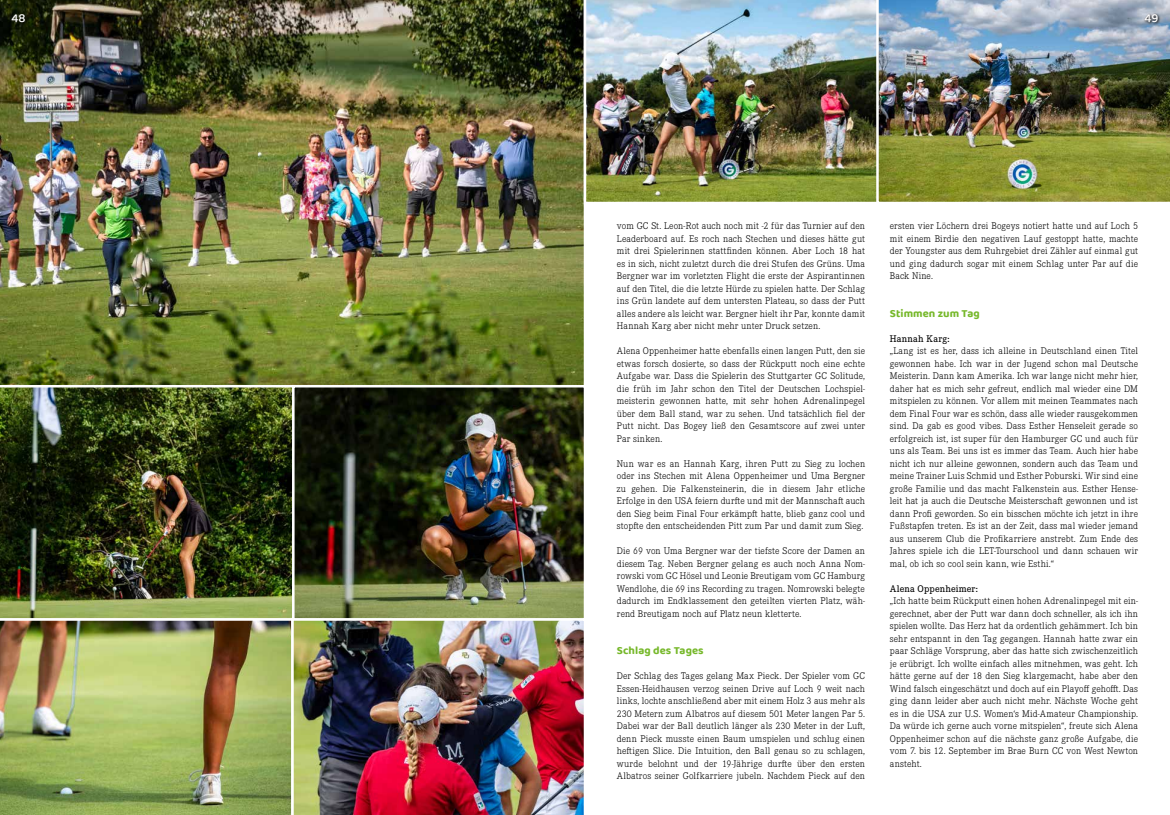
<style>
.page{position:relative;width:1170px;height:815px;background:#fff}
.page>*{position:absolute;margin:0;border:0;box-sizing:border-box;transform-origin:0 0}
.Seitenzahl_weiss{font:500 12.5px "Baloo 2";color:#fff}
.Zwischenhead{font:700 11.25px "Baloo 2";letter-spacing:.005em;color:#76b82a}
.Fliesstext_F3{font:300 10px/12.5px "Corporate E Pro";letter-spacing:.01em;color:#000;text-align:justify}
.Fliesstext_F3-2{font:500 10px "Corporate E Pro";letter-spacing:.02em;color:#000}
</style>
<div class="page">
<img style="left:295px;top:388px;width:288px;height:230px">
<img style="left:0;top:0;width:584px;height:385px">
<img style="left:583px;top:0;width:293px;height:204px">
<img style="left:876px;top:0;width:293px;height:202px">
<img style="left:0;top:387px;width:292px;height:231px">
<div style="left:292px;top:385px;width:294px;height:236px;border:2px solid #fff"></div>
<img style="left:0;top:618px;width:291px;height:197px">
<img style="left:291px;top:618px;width:295px;height:197px">
<svg style="left:1143px;top:13px;width:18px;height:13px"></svg>
<svg style="left:11px;top:13px;width:18px;height:13px"></svg>
<p class="Seitenzahl_weiss" style="left:12px;top:9px;width:16px">48</p>
<p class="Seitenzahl_weiss" style="left:1144px;top:9px;width:15px">49</p>
<p class="Fliesstext_F3" style="left:617px;top:219px;width:250px">vom GC St. Leon-Rot auch noch mit -2 für das Turnier auf den Leaderboard auf. Es roch nach Stechen und dieses hätte gut mit drei Spielerinnen stattfinden können. Aber Loch 18 hat es in sich, nicht zuletzt durch die drei Stufen des Grüns. Uma Bergner war im vorletzten Flight die erste der Aspirantinnen auf den Titel, die die letzte Hürde zu spielen hatte. Der Schlag ins Grün landete auf dem untersten Plateau, so dass der Putt alles andere als leicht war. Bergner hielt ihr Par, konnte damit Hannah Karg aber nicht mehr unter Druck setzen.</p>
<p class="Fliesstext_F3" style="left:617px;top:344px;width:250px">Alena Oppenheimer hatte ebenfalls einen langen Putt, den sie etwas forsch dosierte, so dass der Rückputt noch eine echte Aufgabe war. Dass die Spielerin des Stuttgarter GC Solitude, die früh im Jahr schon den Titel der Deutschen Lochspiel&shy;meisterin gewonnen hatte, mit sehr hohen Adrenalinpegel über dem Ball stand, war zu sehen. Und tatsächlich fiel der Putt nicht. Das Bogey ließ den Gesamtscore auf zwei unter Par sinken.</p>
<p class="Fliesstext_F3" style="left:617px;top:457px;width:250px">Nun war es an Hannah Karg, ihren Putt zu Sieg zu lochen oder ins Stechen mit Alena Oppenheimer und Uma Bergner zu gehen. Die Falkensteinerin, die in diesem Jahr etliche Erfolge in den USA feiern durfte und mit der Mannschaft auch den Sieg beim Final Four erkämpft hatte, blieb ganz cool und stopfte den entscheidenden Pitt zum Par und damit zum Sieg.</p>
<p class="Fliesstext_F3" style="left:617px;top:544px;width:250px">Die 69 von Uma Bergner war der tiefste Score der Damen an diesem Tag. Neben Bergner gelang es auch noch Anna Nom&shy;rowski vom GC Hösel und Leonie Breutigam vom GC Hamburg Wendlohe, die 69 ins Recording zu tragen. Nomrowski belegte dadurch im Endklassement den geteilten vierten Platz, wäh&shy;rend Breutigam noch auf Platz neun kletterte.</p>
<p class="Zwischenhead" style="left:617px;top:644px;width:88px">Schlag des Tages</p>
<p class="Fliesstext_F3" style="left:617px;top:669px;width:250px">Der Schlag des Tages gelang Max Pieck. Der Spieler vom GC Essen-Heidhausen verzog seinen Drive auf Loch 9 weit nach links, lochte anschließend aber mit einem Holz 3 aus mehr als 230 Metern zum Albatros auf diesem 501 Meter langen Par 5.<br>Dabei war der Ball deutlich länger als 230 Meter in der Luft, denn Pieck musste einen Baum umspielen und schlug einen heftigen Slice. Die Intuition, den Ball genau so zu schlagen, wurde belohnt und der 19-Jährige durfte über den ersten Albatros seiner Golfkarriere jubeln. Nachdem Pieck auf den</p>
<p class="Fliesstext_F3" style="left:889px;top:219px;width:250px">ersten vier Löchern drei Bogeys notiert hatte und auf Loch 5 mit einem Birdie den negativen Lauf gestoppt hatte, machte der Youngster aus dem Ruhrgebiet drei Zähler auf einmal gut und ging dadurch sogar mit einem Schlag unter Par auf die Back Nine.</p>
<p class="Zwischenhead" style="left:889px;top:306px;width:91px">Stimmen zum Tag</p>
<p class="Fliesstext_F3-2" style="left:889px;top:332px;width:61px">Hannah Karg:</p>
<p class="Fliesstext_F3" style="left:889px;top:344px;width:250px">„Lang ist es her, dass ich alleine in Deutschland einen Titel gewonnen habe. Ich war in der Jugend schon mal Deutsche Meisterin. Dann kam Amerika. Ich war lange nicht mehr hier, daher hat es mich sehr gefreut, endlich mal wieder eine DM mitspielen zu können. Vor allem mit meinen Teammates nach dem Final Four war es schön, dass alle wieder rausgekommen sind. Da gab es good vibes. Dass Esther Henseleit gerade so erfolgreich ist, ist super für den Hamburger GC und auch für uns als Team. Bei uns ist es immer das Team. Auch hier habe nicht ich nur alleine gewonnen, sondern auch das Team und meine Trainer Luis Schmid und Esther Poburski. Wir sind eine große Familie und das macht Falkenstein aus. Esther Hense&shy;leit hat ja auch die Deutsche Meisterschaft gewonnen und ist dann Profi geworden. So ein bisschen möchte ich jetzt in ihre Fußstapfen treten. Es ist an der Zeit, dass mal wieder jemand aus unserem Club die Profikarriere anstrebt. Zum Ende des Jahres spiele ich die LET-Tourschool und dann schauen wir mal, ob ich so cool sein kann, wie Esthi.“</p>
<p class="Fliesstext_F3-2" style="left:889px;top:582px;width:89px">Alena Oppenheimer:</p>
<p class="Fliesstext_F3" style="left:889px;top:594px;width:250px">„Ich hatte beim Rückputt einen hohen Adrenalinpegel mit ein&shy;gerechnet, aber der Putt war dann doch schneller, als ich ihn spielen wollte. Das Herz hat da ordentlich gehämmert. Ich bin sehr entspannt in den Tag gegangen. Hannah hatte zwar ein paar Schläge Vorsprung, aber das hatte sich zwischenzeitlich je erübrigt. Ich wollte einfach alles mitnehmen, was geht. Ich hätte gerne auf der 18 den Sieg klargemacht, habe aber den Wind falsch eingeschätzt und doch auf ein Playoff gehofft. Das ging dann leider aber auch nicht mehr. Nächste Woche geht es in die USA zur U.S. Women‘s Mid-Amateur Championship.<br>Da würde ich gerne auch vorne mitspielen“, freute sich Alena Oppenheimer schon auf die nächste ganz große Aufgabe, die vom 7. bis 12. September im Brae Burn CC von West Newton ansteht.</p>
</div>
